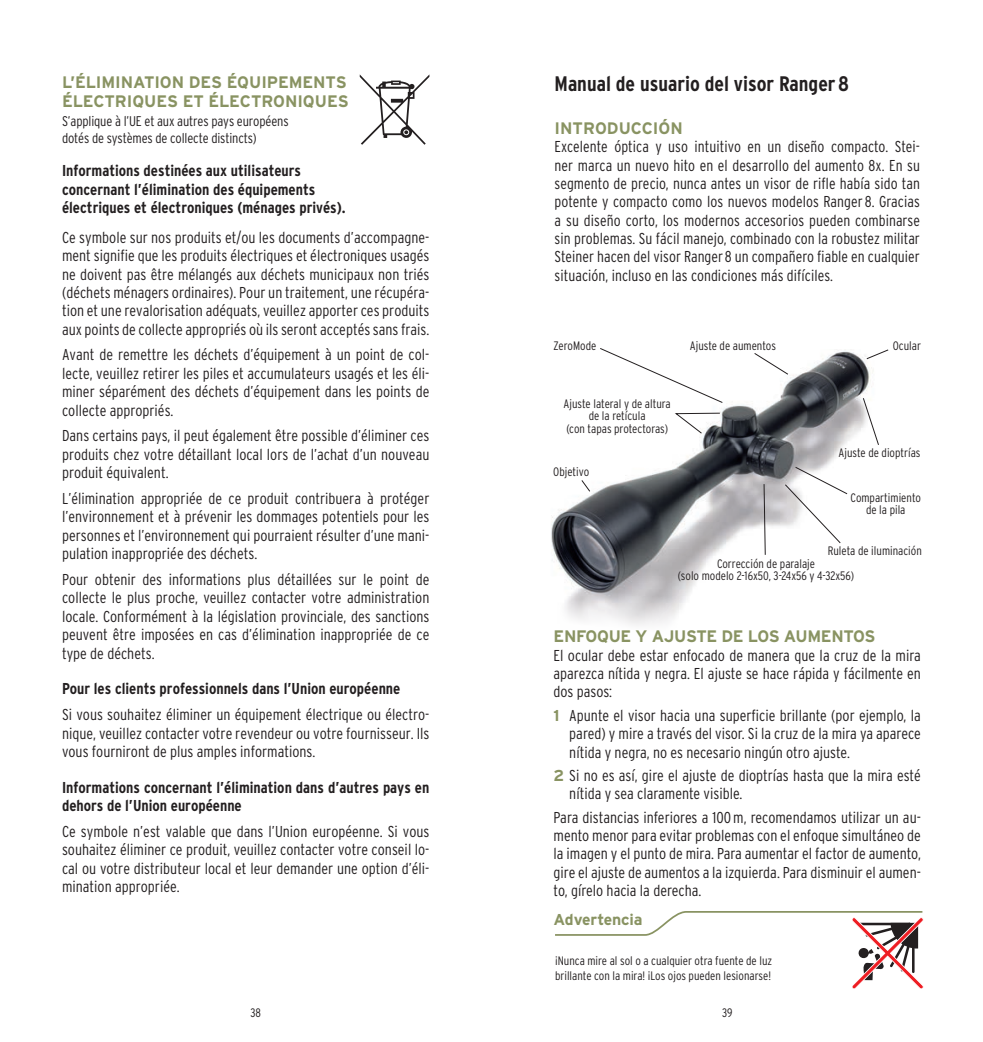
<style>
.page{position:relative;width:983px;height:1042px;background:#fff}
.page>*{position:absolute;margin:0;border:0;box-sizing:border-box;transform-origin:0 0}
.t1{font:700 condensed 21px "Interstate";color:#231f20}
.t2{font:700 16.62px/19.2px "Interstate";letter-spacing:-.01em;color:#899362}
.t3{font:300 condensed 15.75px/18.4px "Interstate";color:#231f20;text-align:justify}
.t4{font:700 condensed 15.75px/18.4px "Interstate";color:#231f20}
.t5{font:700 15.75px "Interstate";letter-spacing:-.01em;color:#899362}
.t6{font:300 condensed 14px/16.8px "Interstate";letter-spacing:-.01em;color:#231f20}
.t7{font:300 condensed 12.25px/12.2px "Interstate";color:#231f20;text-align:center}
.s1{font-weight:700;font-stretch:normal;color:#899362}
</style>
<div class="page">
<img style="left:551px;top:351px;width:323px;height:274px">
<svg style="left:555px;top:911px;width:368px;height:78px"></svg>
<svg style="left:865px;top:349px;width:24px;height:11px"></svg>
<svg style="left:862px;top:397px;width:17px;height:49px"></svg>
<svg style="left:753px;top:352px;width:35px;height:23px"></svg>
<svg style="left:763px;top:483px;width:3px;height:73px"></svg>
<svg style="left:580px;top:479px;width:11px;height:13px"></svg>
<svg style="left:673px;top:412px;width:47px;height:22px"></svg>
<svg style="left:599px;top:348px;width:124px;height:56px"></svg>
<svg style="left:783px;top:466px;width:65px;height:78px"></svg>
<svg style="left:359px;top:74px;width:70px;height:71px"></svg>
<p class="t2" style="left:62px;top:72px;width:288px">L’ÉLIMINATION DES ÉQUIPEMENTS<br>ÉLECTRIQUES ET ÉLECTRONIQUES</p>
<p class="t6" style="left:62px;top:113px;width:228px">S’applique à l’UE et aux autres pays européens dotés de systèmes de collecte distincts)</p>
<p class="t4" style="left:62px;top:162px;width:285px">Informations destinées aux utilisateurs concernant l’élimination des équipements électriques et électroniques (ménages privés).</p>
<p class="t3" style="left:62px;top:228px;width:369px">Ce symbole sur nos produits et/ou les documents d’accompagne&shy;ment signifie que les produits électriques et électroniques usagés ne doivent pas être mélangés aux déchets municipaux non triés (déchets ménagers ordinaires). Pour un traitement, une récupéra&shy;tion et une revalorisation adéquats, veuillez apporter ces produits aux points de collecte appropriés où ils seront acceptés sans frais.</p>
<p class="t3" style="left:62px;top:346px;width:369px">Avant de remettre les déchets d’équipement à un point de col&shy;lecte, veuillez retirer les piles et accumulateurs usagés et les éli&shy;miner séparément des déchets d’équipement dans les points de collecte appropriés.</p>
<p class="t3" style="left:62px;top:426px;width:369px">Dans certains pays, il peut également être possible d’éliminer ces produits chez votre détaillant local lors de l’achat d’un nouveau produit équivalent.</p>
<p class="t3" style="left:62px;top:489px;width:369px">L’élimination appropriée de ce produit contribuera à protéger l’environnement et à prévenir les dommages potentiels pour les personnes et l’environnement qui pourraient résulter d’une mani&shy;pulation inappropriée des déchets.</p>
<p class="t3" style="left:62px;top:570px;width:369px">Pour obtenir des informations plus détaillées sur le point de collecte le plus proche, veuillez contacter votre administration locale. Conformément à la législation provinciale, des sanctions peuvent être imposées en cas d’élimination inappropriée de ce type de déchets.</p>
<p class="t4" style="left:62px;top:679px;width:340px">Pour les clients professionnels dans l’Union européenne</p>
<p class="t3" style="left:62px;top:705px;width:369px">Si vous souhaitez éliminer un équipement électrique ou électro&shy;nique, veuillez contacter votre revendeur ou votre fournisseur. Ils vous fourniront de plus amples informations.</p>
<p class="t4" style="left:62px;top:778px;width:369px">Informations concernant l’élimination dans d’autres pays en dehors de l’Union européenne</p>
<p class="t3" style="left:62px;top:822px;width:369px">Ce symbole n’est valable que dans l’Union européenne. Si vous souhaitez éliminer ce produit, veuillez contacter votre conseil lo&shy;cal ou votre distributeur local et leur demander une option d’éli&shy;mination appropriée.</p>
<h1 class="t1" style="left:554px;top:72px;width:296px">Manual de usuario del visor Ranger8</h1>
<p class="t2" style="left:554px;top:118px;width:130px">INTRODUCCIÓN</p>
<p class="t3" style="left:554px;top:137px;width:367px">Excelente óptica y uso intuitivo en un diseño compacto. Stei&shy;ner marca un nuevo hito en el desarrollo del aumento 8x. En su segmento de precio, nunca antes un visor de rifle había sido tan potente y compacto como los nuevos modelos Ranger 8. Gracias a su diseño corto, los modernos accesorios pueden combinarse sin problemas. Su fácil manejo, combinado con la robustez militar Steiner hacen del visor Ranger 8 un compañero fiable en cualquier situación, incluso en las condiciones más difíciles.</p>
<p class="t7" style="left:553px;top:340px;width:44px">ZeroMode</p>
<p class="t7" style="left:689px;top:340px;width:88px">Ajuste de aumentos</p>
<p class="t7" style="left:563px;top:397px;width:109px">Ajuste lateral y de altura de la retícula<br>(con tapas protectoras)</p>
<p class="t7" style="left:553px;top:466px;width:38px">Objetivo</p>
<p class="t7" style="left:892px;top:340px;width:30px">Ocular</p>
<p class="t7" style="left:838px;top:446px;width:83px">Ajuste de dioptrías</p>
<p class="t7" style="left:850px;top:491px;width:72px">Compartimiento de la pila</p>
<p class="t7" style="left:827px;top:544px;width:95px">Ruleta de iluminación</p>
<p class="t7" style="left:677px;top:558px;width:178px">Corrección de paralaje<br>(solo modelo 2-16x50, 3-24x56 y 4-32x56)</p>
<p class="t2" style="left:553px;top:627px;width:323px">ENFOQUE Y AJUSTE DE LOS AUMENTOS</p>
<p class="t3" style="left:553px;top:646px;width:369px">El ocular debe estar enfocado de manera que la cruz de la mira aparezca nítida y negra. El ajuste se hace rápida y fácilmente en dos pasos:</p>
<p class="t3" style="left:569px;top:706px;width:353px;text-indent:-16px"><span class="s1">1</span> Apunte el visor hacia una superficie brillante (por ejemplo, la pared) y mire a través del visor. Si la cruz de la mira ya aparece nítida y negra, no es necesario ningún otro ajuste.</p>
<p class="t3" style="left:569px;top:766px;width:353px;text-indent:-16px"><span class="s1">2</span> Si no es así, gire el ajuste de dioptrías hasta que la mira esté nítida y sea claramente visible.</p>
<p class="t3" style="left:553px;top:808px;width:369px">Para distancias inferiores a 100m, recomendamos utilizar un au&shy;mento menor para evitar problemas con el enfoque simultáneo de la imagen y el punto de mira. Para aumentar el factor de aumento, gire el ajuste de aumentos a la izquierda. Para disminuir el aumen&shy;to, gírelo hacia la derecha.</p>
<p class="t5" style="left:553px;top:910px;width:91px">Advertencia</p>
<p class="t7" style="left:555px;top:953px;width:218px;line-height:14.7px;text-align:left">¡Nunca mire al sol o a cualquier otra fuente de luz brillante con la mira! ¡Los ojos pueden lesionarse!</p>
<p class="t7" style="left:250px;top:1006px;width:12px">38</p>
<p class="t7" style="left:722px;top:1006px;width:12px">39</p>
</div>
